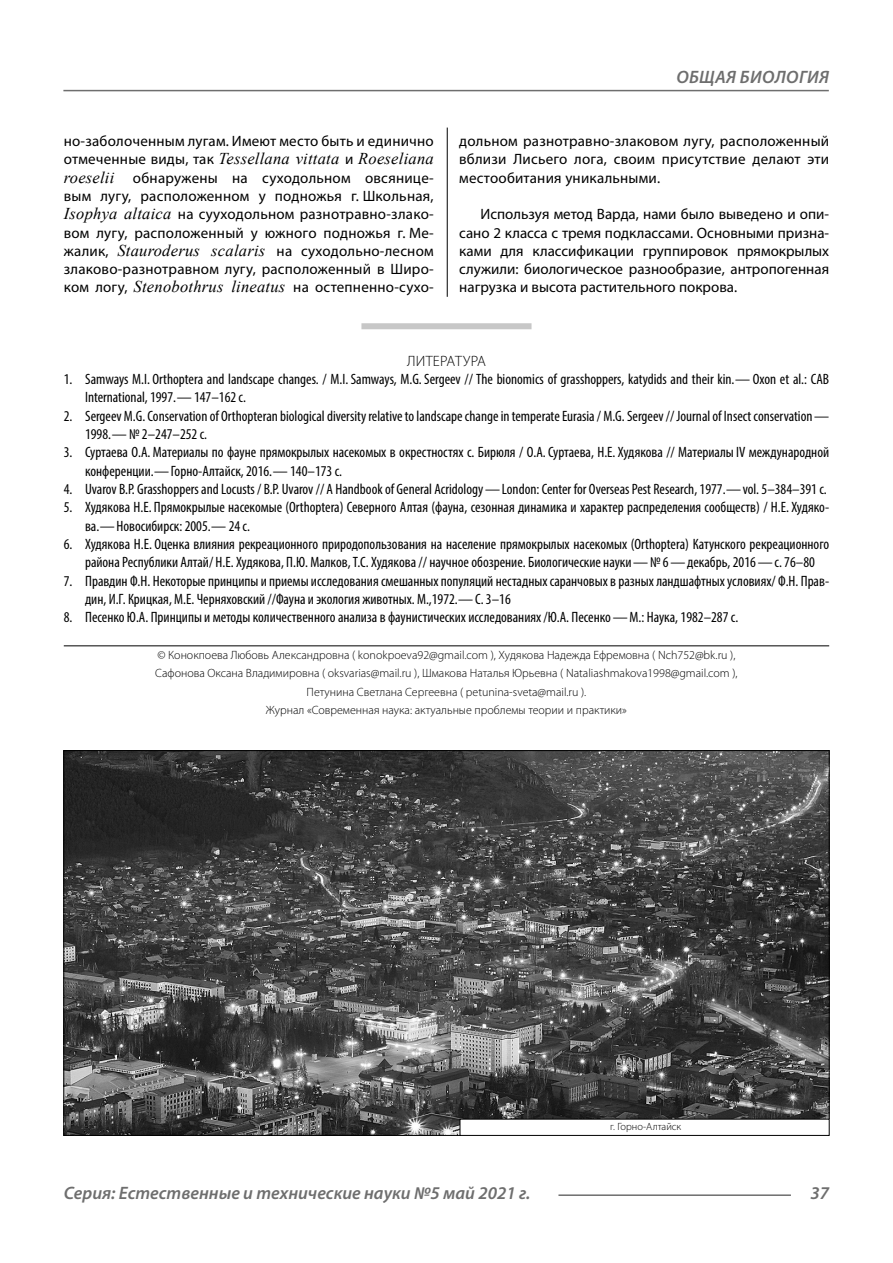
<style>
.page{position:relative;width:893px;height:1263px;background:#fff}
.page>*{position:absolute;margin:0;border:0;box-sizing:border-box;transform-origin:0 0}
.t1{font:italic 600 18px "Myriad Pro";color:#6e6e6e}
.t2{font:italic 600 18px "Myriad Pro";letter-spacing:.02em;color:#6e6e6e}
.Normal{font:italic 16.5px "Times New Roman";letter-spacing:.015em;color:#000}
.t3{font:condensed 15px/18.3px "Myriad Pro";color:#000}
.Normal-2{font:15px/18.3px "Myriad Pro";letter-spacing:.015em;color:#000;text-align:justify}
.Literature{font:300 15px "Myriad Pro";letter-spacing:.02em;color:#000}
.Copy{font:300 12px/18.3px "Myriad Pro";color:#000;text-align:center}
.Author-doc{font:300 10.5px "Myriad Pro";color:#000}
.s1{font-family:"Myriad Pro";font-style:normal;font-size:15px}
.s2{font-family:"Times New Roman";font-style:italic;font-size:16.5px}
</style>
<div class="page">
<hr style="left:447px;top:128px;width:1px;height:1007px;background:#000">
<div style="left:361px;top:323px;width:170px;height:6px;background:#c7c7c7"></div>
<div style="left:64px;top:347px;width:765px;height:916px;background:#fff"></div>
<hr style="left:64px;top:645px;width:765px;height:1px;background:#000">
<img style="left:65px;top:752px;width:763px;height:382px">
<div style="left:460px;top:1119px;width:369px;height:16px;background:#fff"></div>
<div style="left:460px;top:1119px;width:370px;height:17px;border:1px solid #000"></div>
<hr style="left:558px;top:1194px;width:233px;height:2px;background:#6e6e6e">
<hr style="left:63px;top:90px;width:766px;height:1px;background:#6e6e6e">
<p class="Normal-2" style="left:64px;top:131px;width:371px">но-заболоченным лугам. Имеют место быть и единично</p>
<p class="Normal" style="left:64px;top:147px;width:371px"><span class="s1">отмеченные виды, так</span> Tessellana vittata <span class="s1">и</span> Roeseliana</p>
<p class="Normal-2" style="left:64px;top:168px;width:371px"><span class="s2">roeselii</span> обнаружены на суходольном овсянице&shy;вым лугу, расположенном у подножья г. Школьная, <span class="s2">Isophya altaica</span> на сууходольном разнотравно-злако&shy;вом лугу, расположенный у южного подножья г. Ме&shy;жалик, <span class="s2">Stauroderus scalaris</span> на суходольно-лесном злаково-разнотравном лугу, расположенный в Широ&shy;ком логу, <span class="s2">Stenobothrus lineatus</span> на остепненно-сухо-</p>
<p class="t2" style="left:676px;top:66px;width:154px">ОБЩАЯ БИОЛОГИЯ</p>
<p class="Normal-2" style="left:459px;top:131px;width:371px">дольном разнотравно-злаковом лугу, расположенный вблизи Лисьего лога, своим присутствие делают эти местообитания уникальными.</p>
<p class="Normal-2" style="left:459px;top:205px;width:371px;text-indent:21px">Используя метод Варда, нами было выведено и опи&shy;сано 2 класса с тремя подклассами. Основными призна&shy;ками для классификации группировок прямокрылых служили: биологическое разнообразие, антропогенная нагрузка и высота растительного покрова.</p>
<p class="Literature" style="left:407px;top:352px;width:80px">ЛИТЕРАТУРА</p>
<p class="t3" style="left:85px;top:370px;width:746px;text-indent:-21px">1. Samways M.I. Orthoptera and landscape changes. / M.I. Samways, M.G. Sergeev // The bionomics of grasshoppers, katydids and their kin.— Oxon et al.: CAB<br>International, 1997.— 147–162 с.</p>
<p class="t3" style="left:85px;top:406px;width:746px;text-indent:-21px">2. Sergeev M.G. Conservation of Orthopteran biological diversity relative to landscape change in temperate Eurasia / M.G. Sergeev // Journal of Insect conservation—<br>1998.— № 2–247–252 с.</p>
<p class="t3" style="left:85px;top:443px;width:746px;text-indent:-21px">3. Суртаева О.А. Материалы по фауне прямокрылых насекомых в окрестностях с. Бирюля / О.А. Суртаева, Н.Е. Худякова // Материалы IV международной конференции.—Горно-Алтайск, 2016.— 140–173 с.</p>
<p class="t3" style="left:64px;top:480px;width:764px">4. Uvarov B.P. Grasshoppers and Locusts / B.P. Uvarov // A Handbook of General Acridology—London: Center for Overseas Pest Research, 1977.—vol. 5–384–391 с.</p>
<p class="t3" style="left:85px;top:498px;width:746px;text-indent:-21px">5. Худякова Н.Е. Прямокрылые насекомые (Orthoptera) Северного Алтая (фауна, сезонная динамика и характер распределения сообществ) / Н.Е. Худяко&shy;ва.—Новосибирск: 2005.— 24 с.</p>
<p class="t3" style="left:64px;top:535px;width:767px;text-align:center">6. Худякова Н.Е. Оценка влияния рекреационного природопользования на население прямокрылых насекомых (Orthoptera) Катунского рекреационного района Республики Алтай/ Н.Е. Худякова, П.Ю. Малков, Т.С. Худякова // научное обозрение. Биологические науки—№ 6—декабрь, 2016—с. 76–80</p>
<p class="t3" style="left:85px;top:571px;width:746px;text-indent:-21px">7. Правдин Ф.Н. Некоторые принципы и приемы исследования смешанных популяций нестадных саранчовых в разных ландшафтных условиях/ Ф.Н. Прав&shy;дин, И.Г. Крицкая, М.Е. Черняховский //Фауна и экология животных. М.,1972.—С. 3–16</p>
<p class="t3" style="left:64px;top:608px;width:676px">8. Песенко Ю.А. Принципы и методы количественного анализа в фаунистических исследованиях /Ю.А. Песенко—М.: Наука, 1982–287 с.</p>
<p class="Copy" style="left:155px;top:646px;width:584px">© Конокпоева Любовь Александровна ( konokpoeva92@gmail.com ), Худякова Надежда Ефремовна ( Nch752@bk.ru ), Сафонова Оксана Владимировна ( oksvarias@mail.ru ), Шмакова Наталья Юрьевна ( Nataliashmakova1998@gmail.com ), Петунина Светлана Сергеевна ( petunina-sveta@mail.ru ).<br>Журнал «Современная наука: актуальные проблемы теории и практики»</p>
<p class="Author-doc" style="left:610px;top:1120px;width:73px">г. Горно-Алтайск</p>
<p class="t1" style="left:64px;top:1182px;width:468px">Серия: Естественные и технические науки №5 май 2021 г.</p>
<p class="t1" style="left:810px;top:1182px;width:20px">37</p>
</div>
